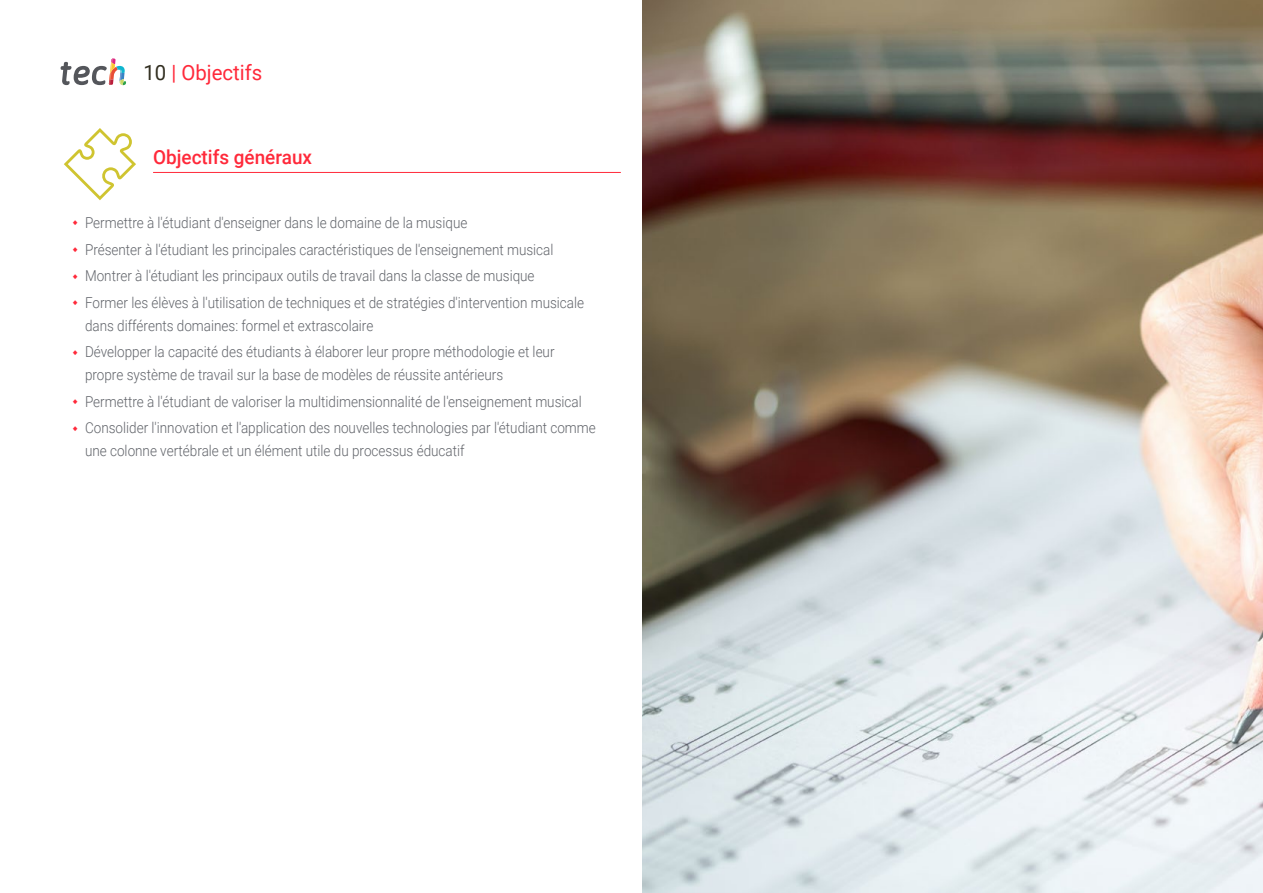
<style>
.page{position:relative;width:1263px;height:893px;background:#fff}
.page>*{position:absolute;margin:0;border:0;box-sizing:border-box;transform-origin:0 0}
.t1{font:21px "Roboto";color:#ff293a}
.t2{font:500 19.5px "Roboto";color:#ff293a}
.t3{font:300 15px/26.7px "Roboto";color:#61646a;scale:.9 1}
.s1{color:#312e20}
</style>
<div class="page">
<hr style="left:153px;top:172px;width:468px;height:1px;background:#ff293a">
<svg style="left:64px;top:128px;width:72px;height:72px"></svg>
<img style="left:642px;top:0;width:621px;height:893px">
<svg style="left:61px;top:58px;width:65px;height:28px"></svg>
<h1 class="t1" style="left:144px;top:57px;width:120px"><span class="s1">10</span> | Objectifs</h1>
<h2 class="t2" style="left:153px;top:143px;width:160px">Objectifs généraux</h2>
<p class="t3" style="left:85px;top:208px;width:556px">Permettre à l'étudiant d'enseigner dans le domaine de la musique<br>Présenter à l'étudiant les principales caractéristiques de l'enseignement musical Montrer à l'étudiant les principaux outils de travail dans la classe de musique<br>Former les élèves à l'utilisation de techniques et de stratégies d'intervention musicale</p>
<p class="t3" style="left:85px;top:311px;width:523px">dans différents domaines: formel et extrascolaire<br>Développer la capacité des étudiants à élaborer leur propre méthodologie et leur</p>
<p class="t3" style="left:85px;top:360px;width:569px">propre système de travail sur la base de modèles de réussite antérieurs<br>Permettre à l'étudiant de valoriser la multidimensionnalité de l'enseignement musical<br>Consolider l'innovation et l'application des nouvelles technologies par l'étudiant comme</p>
<p class="t3" style="left:85px;top:437px;width:423px">une colonne vertébrale et un élément utile du processus éducatif</p>
</div>
